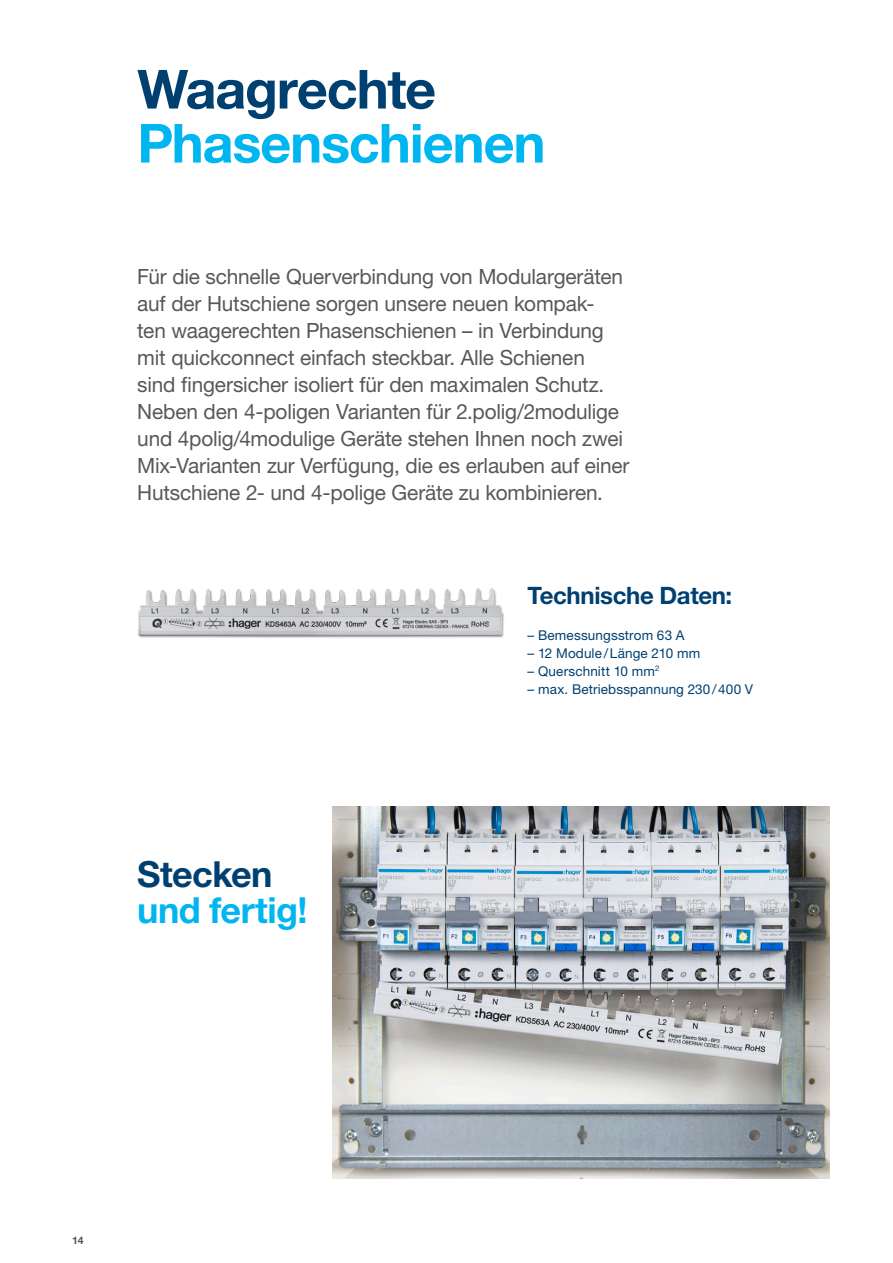
<style>
.page{position:relative;width:893px;height:1263px;background:#fff}
.page>*{position:absolute;margin:0;border:0;box-sizing:border-box;transform-origin:0 0}
.hager_Headline_36pt{font:700 54px "Helvetica Neue LTW1 G";letter-spacing:-.02em;color:#00b6f0}
.hager_Headline_36pt-2{font:700 54px "Helvetica Neue LTW1 G";letter-spacing:-.025em;color:#004071}
.hager_Headline_24pt{font:700 36px/36px "Helvetica Neue LTW1 G";letter-spacing:-.015em;color:#00b6f0}
.hager_Headline_16pt{font:700 24px "Helvetica Neue LTW1 G";letter-spacing:-.015em;color:#004071}
.hager_Teaser_text_14{font:21px/27px "Helvetica Neue LTW1 G";letter-spacing:-.01em;color:#57585a}
.hager_Copy_text_acce{font:13.5px "Helvetica Neue LTW1 G";letter-spacing:.01em;color:#004071}
.t1{font:700 10.5px "Helvetica Neue LTW1 G";color:#57585a}
.s1{color:#004071}
</style>
<div class="page">
<img style="left:138px;top:588px;width:366px;height:50px">
<img style="left:332px;top:806px;width:497px;height:373px">
<img style="left:245px;top:588px;width:225px;height:22px">
<p class="hager_Headline_36pt-2" style="left:137px;top:56px;width:300px">Waagrechte</p>
<p class="hager_Headline_36pt" style="left:137px;top:110px;width:410px">Phasenschienen</p>
<p class="hager_Teaser_text_14" style="left:137px;top:263px;width:494px">Für die schnelle Querverbindung von Modulargeräten auf der Hutschiene sorgen unsere neuen kompak-<br>ten waagerechten Phasenschienen – in Verbindung mit quickconnect einfach steckbar. Alle Schienen<br>sind fingersicher isoliert für den maximalen Schutz.<br>Neben den 4-poligen Varianten für 2.polig/2modulige und 4polig/4modulige Geräte stehen Ihnen noch zwei Mix-Varianten zur Verfügung, die es erlauben auf einer Hutschiene 2- und 4-polige Geräte zu kombinieren.</p>
<p class="hager_Headline_24pt" style="left:137px;top:856px;width:172px"><span class="s1">Stecken </span>und fertig!</p>
<p class="hager_Headline_16pt" style="left:527px;top:580px;width:206px">Technische Daten:</p>
<p class="hager_Copy_text_acce" style="left:527px;top:626px;width:159px">– Bemessungsstrom 63 A</p>
<p class="hager_Copy_text_acce" style="left:527px;top:644px;width:174px">– 12 Module/Länge 210 mm</p>
<p class="hager_Copy_text_acce" style="left:527px;top:662px;width:134px">– Querschnitt 10 mm<sup>2</sup></p>
<p class="hager_Copy_text_acce" style="left:527px;top:680px;width:227px">– max. Betriebsspannung 230/400 V</p>
<p class="t1" style="left:72px;top:1233px;width:13px">14</p>
</div>
